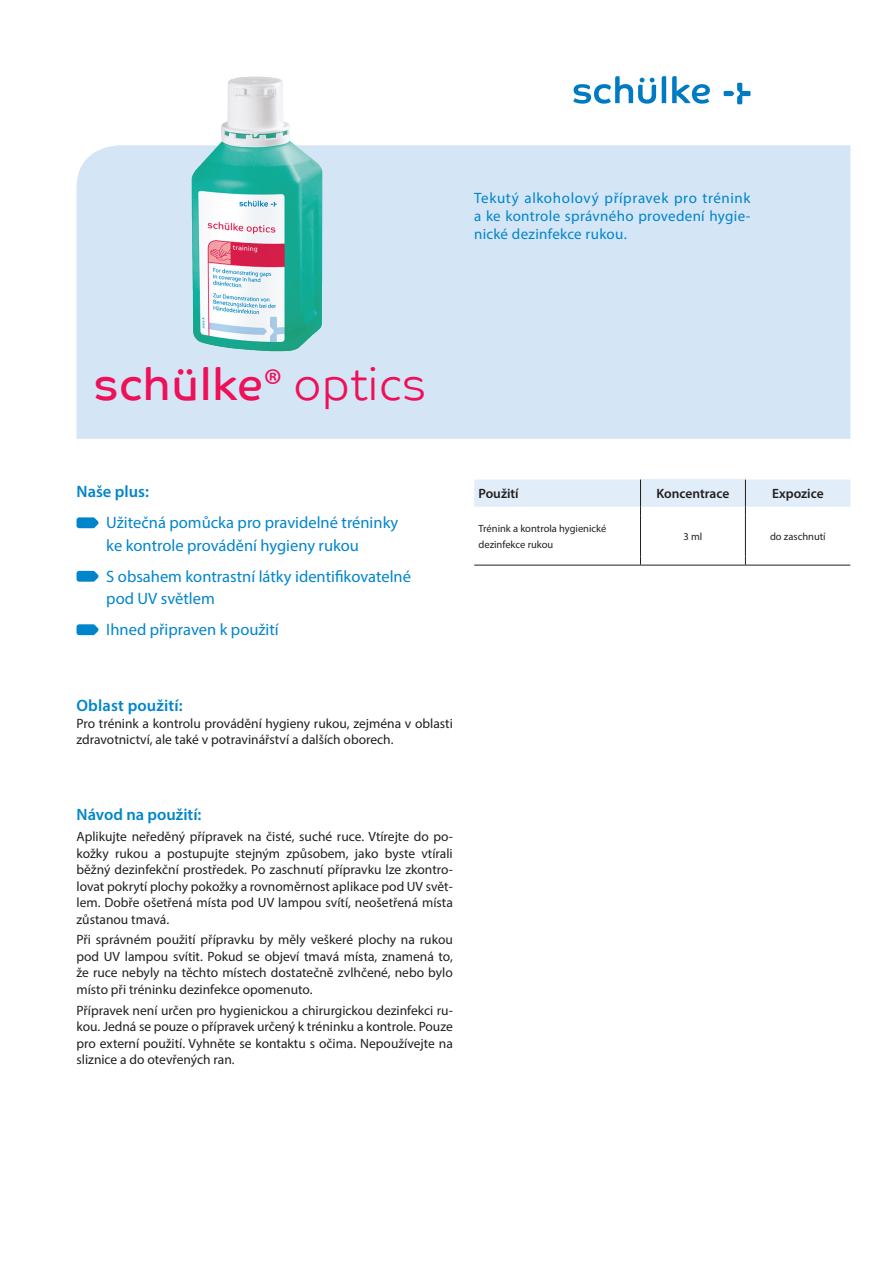
<style>
.page{position:relative;width:893px;height:1263px;background:#fff}
.page>*{position:absolute;margin:0;border:0;box-sizing:border-box;transform-origin:0 0}
.t1{font:45px "Co Text";color:#ee1059}
.t2{font:16.5px/22.5px "Myriad Pro";color:#0085cb}
.t3{font:600 16.5px "Myriad Pro";color:#0085cb}
.t4{font:15px/18px "Myriad Pro";letter-spacing:.02em;color:#0085cb;text-align:justify}
.t5{font:13.5px/16.5px "Myriad Pro";color:#231f20;text-align:justify}
.t6{font:600 13.5px "Myriad Pro";color:#231f20}
.t7{font:10.5px/16.5px "Myriad Pro";color:#231f20}
.s1{font-family:"Myriad Pro"}
.s2{font-family:"Co Text Lt"}
</style>
<div class="page">
<div style="left:77px;top:145px;width:773px;height:294px;background:#d4e5f5"></div>
<svg style="left:77px;top:624px;width:22px;height:11px"></svg>
<svg style="left:77px;top:517px;width:22px;height:11px"></svg>
<svg style="left:77px;top:571px;width:22px;height:11px"></svg>
<svg style="left:474px;top:480px;width:376px;height:35px"></svg>
<hr style="left:640px;top:515px;width:1px;height:42px;background:#231f20">
<hr style="left:745px;top:515px;width:1px;height:42px;background:#231f20">
<hr style="left:474px;top:565px;width:166px;height:1px;background:#231f20">
<hr style="left:640px;top:565px;width:105px;height:1px;background:#231f20">
<hr style="left:745px;top:565px;width:105px;height:1px;background:#231f20">
<svg style="left:573px;top:76px;width:83px;height:28px"></svg>
<svg style="left:662px;top:76px;width:4px;height:27px"></svg>
<svg style="left:672px;top:76px;width:38px;height:28px"></svg>
<svg style="left:724px;top:83px;width:26px;height:21px"></svg>
<img style="left:179px;top:76px;width:156px;height:288px">
<p class="t4" style="left:474px;top:189px;width:278px">Tekutý alkoholový přípravek pro trénink a ke kontrole správného provedení hygie&shy;nické dezinfekce rukou.</p>
<h1 class="t1" style="left:94px;top:358px;width:334px">schülke<span class="s1">®</span> <span class="s2">optics</span></h1>
<p class="t3" style="left:77px;top:481px;width:74px">Naše plus:</p>
<p class="t2" style="left:106px;top:511px;width:294px">Užitečná pomůcka pro pravidelné tréninky ke kontrole provádění hygieny rukou</p>
<p class="t2" style="left:106px;top:565px;width:306px">S obsahem kontrastní látky identifikovatelné pod UV světlem</p>
<p class="t2" style="left:106px;top:618px;width:174px">Ihned připraven k použití</p>
<p class="t3" style="left:77px;top:695px;width:108px">Oblast použití:</p>
<p class="t5" style="left:77px;top:715px;width:378px">Pro trénink a kontrolu provádění hygieny rukou, zejména v oblasti zdravotnictví, ale také v potravinářství a dalších oborech.</p>
<p class="t3" style="left:77px;top:804px;width:126px">Návod na použití:</p>
<p class="t5" style="left:77px;top:828px;width:378px">Aplikujte neředěný přípravek na čisté, suché ruce. Vtírejte do po&shy;kožky rukou a postupujte stejným způsobem, jako byste vtírali běžný dezinfekční prostředek. Po zaschnutí přípravku lze zkontro&shy;lovat pokrytí plochy pokožky a rovnoměrnost aplikace pod UV svět&shy;lem. Dobře ošetřená místa pod UV lampou svítí, neošetřená místa zůstanou tmavá.</p>
<p class="t5" style="left:77px;top:931px;width:378px">Při správném použití přípravku by měly veškeré plochy na rukou pod UV lampou svítit. Pokud se objeví tmavá místa, znamená to, že ruce nebyly na těchto místech dostatečně zvlhčené, nebo bylo místo při tréninku dezinfekce opomenuto.</p>
<p class="t5" style="left:77px;top:1001px;width:378px">Přípravek není určen pro hygienickou a chirurgickou dezinfekci ru&shy;kou. Jedná se pouze o přípravek určený k tréninku a kontrole. Pouze pro externí použití. Vyhněte se kontaktu s očima. Nepoužívejte na sliznice a do otevřených ran.</p>
<p class="t6" style="left:478px;top:485px;width:42px">Použití</p>
<p class="t6" style="left:657px;top:485px;width:74px">Koncentrace</p>
<p class="t6" style="left:772px;top:485px;width:53px">Expozice</p>
<p class="t7" style="left:478px;top:520px;width:129px">Trénink a kontrola hygienické dezinfekce rukou</p>
<p class="t7" style="left:683px;top:528px;width:20px">3 ml</p>
<p class="t7" style="left:770px;top:528px;width:57px">do zaschnutí</p>
</div>
